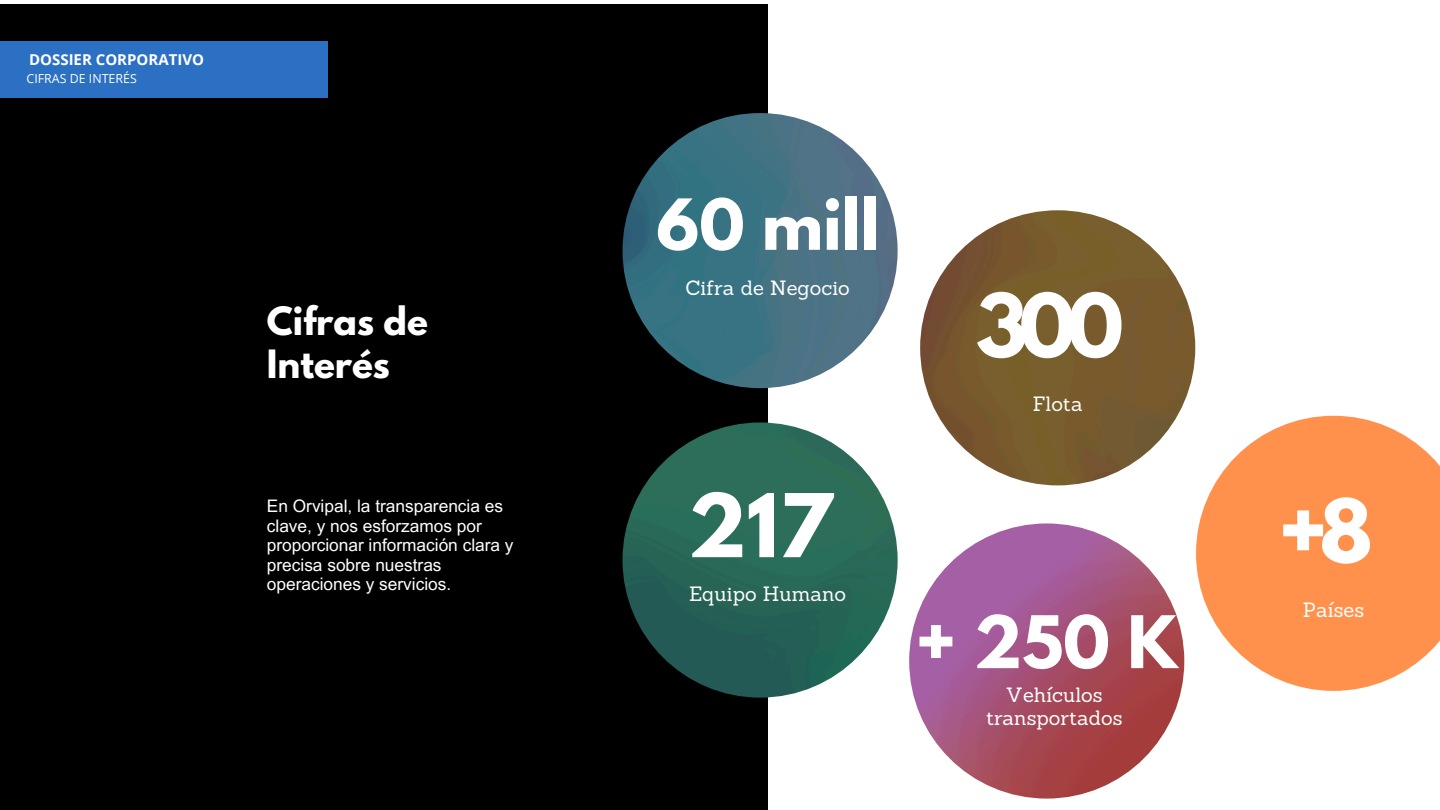
<style>
.page{position:relative;width:1440px;height:810px;background:#fff}
.page>*{position:absolute;margin:0;border:0;box-sizing:border-box;transform-origin:0 0}
.t1{font:700 77.8px "League Spartan";letter-spacing:-.055em;color:#fff}
.t2{font:700 64.2px "League Spartan";color:#fff}
.t3{font:700 62.3px "League Spartan";color:#fff}
.t4{font:700 34.6px/43.2px "League Spartan";color:#fff}
.t5{font:20.2px/22.7px "Sanchez";color:#fff;text-align:center}
.t6{font:17.3px/19.5px "Arial MT Pro";color:#fff}
.t7{font:700 15px "Open Sans";color:#fff}
.t8{font:12.4px "Open Sans";color:#fff}
</style>
<div class="page">
<div style="left:0;top:4px;width:768px;height:806px;background:#000"></div>
<img style="left:623px;top:113px;width:275px;height:275px;border-radius:50%">
<img style="left:623px;top:422px;width:275px;height:276px;border-radius:50%">
<img style="left:920px;top:210px;width:275px;height:275px;border-radius:50%">
<img style="left:909px;top:523px;width:275px;height:276px;border-radius:50%">
<svg style="left:1196px;top:416px;width:244px;height:275px;fill:#ff914c"></svg>
<div style="left:0;top:42px;width:328px;height:56px;background:#2c70c4"></div>
<h1 class="t7" style="left:29px;top:49px;width:176px">DOSSIER CORPORATIVO</h1>
<h5 class="t8" style="left:27px;top:70px;width:112px">CIFRAS DE INTERÉS</h5>
<p class="t4" style="left:267px;top:304px;width:163px">Cifras de<br>Interés</p>
<h4 class="t3" style="left:656px;top:194px;width:224px">60 mill</h4>
<h6 class="t5" style="left:685px;top:276px;width:166px">Cifra de Negocio</h6>
<h3 class="t6" style="left:267px;top:498px;width:248px">En Orvipal, la transparencia es clave, y nos esforzamos por proporcionar información clara y precisa sobre nuestras operaciones y servicios.</h3>
<h5 class="t1" style="left:688px;top:487px;width:146px">217</h5>
<p class="t5" style="left:689px;top:582px;width:159px">Equipo Humano</p>
<h5 class="t1" style="left:976px;top:287px;width:149px">300</h5>
<p class="t5" style="left:1033px;top:392px;width:52px">Flota</p>
<h5 class="t2" style="left:916px;top:610px;width:264px">+ 250 K</h5>
<p class="t5" style="left:986px;top:683px;width:138px">Vehículos transportados</p>
<h2 class="t1" style="left:1279px;top:493px;width:96px">+8</h2>
<h5 class="t5" style="left:1303px;top:598px;width:63px">Países</h5>
</div>
